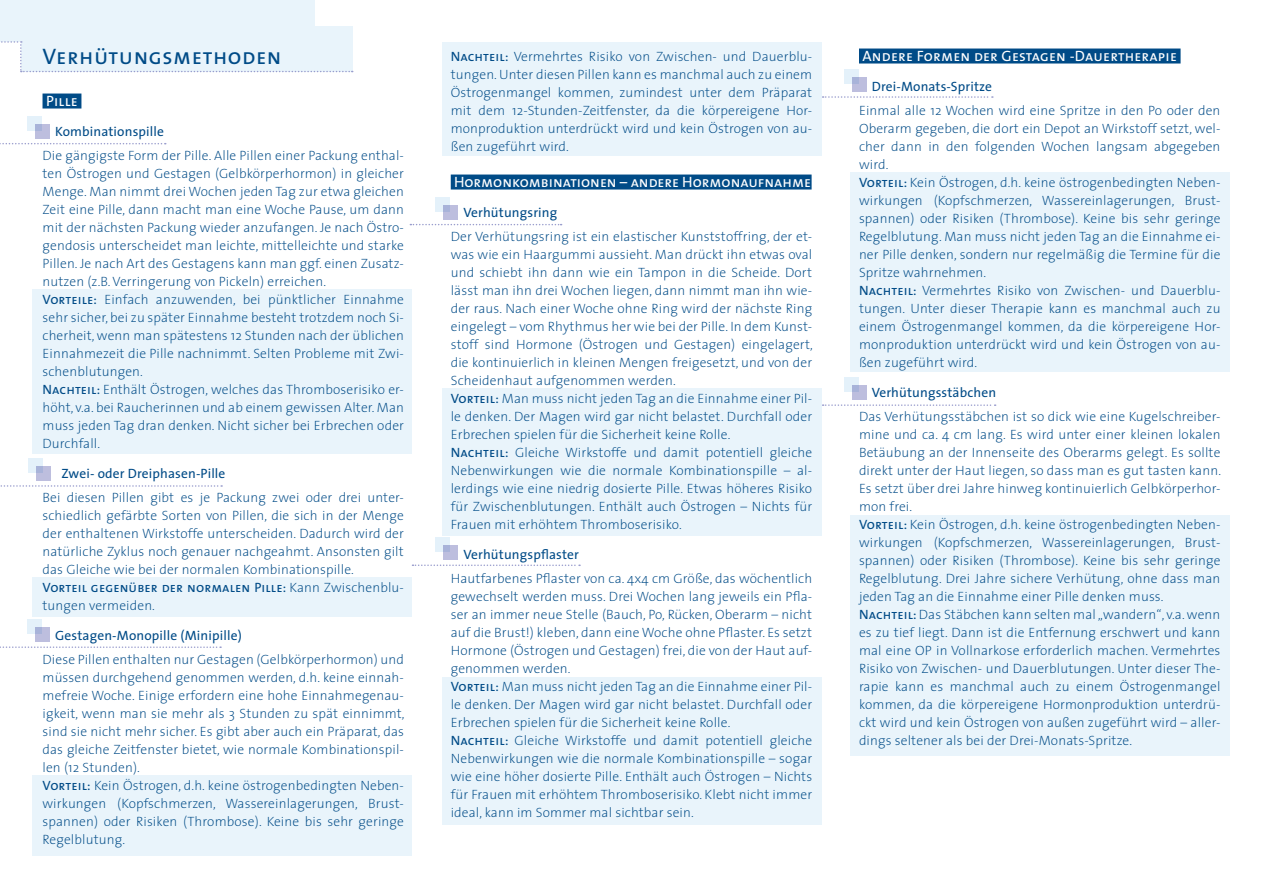
<style>
.page{position:relative;width:1263px;height:893px;background:#fff}
.page>*{position:absolute;margin:0;border:0;box-sizing:border-box;transform-origin:0 0}
._02_Subhead{font:22.5px "The Mix Caps";letter-spacing:.025em;color:#004b87}
._02_Subhead-2{font:15px "The Mix Caps";color:#fff}
._01_copy{font:200 13.5px/18px "The Sans";letter-spacing:.01em;color:#004b87;text-align:justify}
._03_copy_fett{font:13.5px "The Sans";letter-spacing:.01em;color:#004b87}
._01_copy-2{font:13.5px/18px "The Sans Caps";letter-spacing:.01em;color:#004b87}
.s1{font-family:"The Sans Caps";font-weight:400}
.s2{font-family:"The Sans";font-weight:200}
</style>
<div class="page">
<div style="left:0;top:0;width:315px;height:42px;background:#e9f4fb"></div>
<div style="left:21px;top:26px;width:332px;height:46px;background:#e9f4fb"></div>
<svg style="left:1px;top:41px;width:352px;height:31px"></svg>
<svg style="left:0;top:143px;width:166px;height:1px"></svg>
<div style="left:35px;top:124px;width:15px;height:15px;background:#bdbede"></div>
<svg style="left:27px;top:116px;width:15px;height:15px"></svg>
<svg style="left:0;top:485px;width:222px;height:2px"></svg>
<div style="left:36px;top:466px;width:15px;height:15px;background:#bdbede"></div>
<svg style="left:29px;top:458px;width:14px;height:15px"></svg>
<svg style="left:0;top:646px;width:221px;height:2px"></svg>
<div style="left:35px;top:627px;width:15px;height:15px;background:#bdbede"></div>
<svg style="left:27px;top:619px;width:15px;height:15px"></svg>
<svg style="left:412px;top:564px;width:168px;height:2px"></svg>
<div style="left:443px;top:545px;width:15px;height:15px;background:#bdbede"></div>
<svg style="left:435px;top:537px;width:15px;height:15px"></svg>
<svg style="left:410px;top:224px;width:152px;height:1px"></svg>
<div style="left:443px;top:205px;width:15px;height:14px;background:#bdbede"></div>
<svg style="left:435px;top:197px;width:15px;height:15px"></svg>
<div style="left:32px;top:290px;width:380px;height:164px;background:#e9f4fb"></div>
<div style="left:32px;top:577px;width:380px;height:39px;background:#e9f4fb"></div>
<div style="left:32px;top:776px;width:380px;height:80px;background:#e9f4fb"></div>
<div style="left:442px;top:43px;width:380px;height:113px;background:#e9f4fb"></div>
<div style="left:442px;top:388px;width:380px;height:148px;background:#e9f4fb"></div>
<div style="left:442px;top:677px;width:380px;height:148px;background:#e9f4fb"></div>
<div style="left:850px;top:514px;width:380px;height:241px;background:#e9f4fb"></div>
<div style="left:850px;top:172px;width:380px;height:199px;background:#e9f4fb"></div>
<svg style="left:823px;top:96px;width:170px;height:2px"></svg>
<div style="left:852px;top:77px;width:15px;height:15px;background:#bdbede"></div>
<svg style="left:844px;top:69px;width:15px;height:15px"></svg>
<svg style="left:823px;top:404px;width:173px;height:2px"></svg>
<div style="left:852px;top:385px;width:15px;height:15px;background:#bdbede"></div>
<svg style="left:844px;top:377px;width:15px;height:15px"></svg>
<div style="left:451px;top:175px;width:361px;height:15px;background:#004b87"></div>
<div style="left:859px;top:49px;width:321px;height:15px;background:#004b87"></div>
<div style="left:43px;top:94px;width:38px;height:15px;background:#004b87"></div>
<p class="_02_Subhead" style="left:43px;top:37px;width:240px">Verhütungsmethoden</p>
<p class="_02_Subhead-2" style="left:46px;top:88px;width:33px">Pille</p>
<p class="_03_copy_fett" style="left:55px;top:120px;width:110px">Kombinationspille</p>
<p class="_01_copy" style="left:43px;top:146px;width:363px">Die gängigste Form der Pille. Alle Pillen einer Packung enthal&shy;ten Östrogen und Gestagen (Gelbkörperhormon) in gleicher Menge. Man nimmt drei Wochen jeden Tag zur etwa gleichen Zeit eine Pille, dann macht man eine Woche Pause, um dann mit der nächsten Packung wieder anzufangen. Je nach Östro&shy;gendosis unterscheidet man leichte, mittelleichte und starke Pillen. Je nach Art des Gestagens kann man ggf. einen Zusatz&shy;nutzen (z.B. Verringerung von Pickeln) erreichen.</p>
<p class="_01_copy" style="left:43px;top:290px;width:363px"><span class="s1">Vorteile:</span> Einfach anzuwenden, bei pünktlicher Einnahme sehr sicher, bei zu später Einnahme besteht trotzdem noch Si&shy;cherheit, wenn man spätestens 12 Stunden nach der üblichen Einnahmezeit die Pille nachnimmt. Selten Probleme mit Zwi&shy;schenblutungen.</p>
<p class="_01_copy" style="left:43px;top:380px;width:363px"><span class="s1">Nachteil:</span> Enthält Östrogen, welches das Thromboserisiko er&shy;höht, v.a. bei Raucherinnen und ab einem gewissen Alter. Man muss jeden Tag dran denken. Nicht sicher bei Erbrechen oder Durchfall.</p>
<p class="_03_copy_fett" style="left:61px;top:462px;width:166px">Zwei- oder Dreiphasen-Pille</p>
<p class="_01_copy" style="left:43px;top:488px;width:363px">Bei diesen Pillen gibt es je Packung zwei oder drei unter&shy;schiedlich gefärbte Sorten von Pillen, die sich in der Menge der enthaltenen Wirkstoffe unterscheiden. Dadurch wird der natürliche Zyklus noch genauer nachgeahmt. Ansonsten gilt das Gleiche wie bei der normalen Kombinationspille.</p>
<p class="_01_copy-2" style="left:43px;top:578px;width:363px">Vorteil gegenüber der normalen Pille: <span class="s2">Kann Zwischenblu&shy;tungen vermeiden.</span></p>
<p class="_03_copy_fett" style="left:55px;top:624px;width:188px">Gestagen-Monopille (Minipille)</p>
<p class="_01_copy" style="left:43px;top:650px;width:364px">Diese Pillen enthalten nur Gestagen (Gelbkörperhormon) und müssen durchgehend genommen werden, d.h. keine einnah&shy;mefreie Woche. Einige erfordern eine hohe Einnahmegenau&shy;igkeit, wenn man sie mehr als 3 Stunden zu spät einnimmt, sind sie nicht mehr sicher. Es gibt aber auch ein Präparat, das das gleiche Zeitfenster bietet, wie normale Kombinationspil&shy;len (12 Stunden).</p>
<p class="_01_copy" style="left:43px;top:776px;width:363px"><span class="s1">Vorteil:</span> Kein Östrogen, d.h. keine östrogenbedingten Neben&shy;wirkungen (Kopfschmerzen, Wassereinlagerungen, Brust&shy;spannen) oder Risiken (Thrombose). Keine bis sehr geringe Regelblutung.</p>
<p class="_01_copy" style="left:451px;top:47px;width:363px"><span class="s1">Nachteil:</span> Vermehrtes Risiko von Zwischen- und Dauerblu&shy;tungen. Unter diesen Pillen kann es manchmal auch zu einem Östrogenmangel kommen, zumindest unter dem Präparat mit dem 12-Stunden-Zeitfenster, da die körpereigene Hor&shy;monproduktion unterdrückt wird und kein Östrogen von au&shy;ßen zugeführt wird.</p>
<p class="_02_Subhead-2" style="left:454px;top:169px;width:358px">Hormonkombinationen – andere Hormonaufnahme</p>
<p class="_03_copy_fett" style="left:463px;top:201px;width:95px">Verhütungsring</p>
<p class="_01_copy" style="left:451px;top:227px;width:364px">Der Verhütungsring ist ein elastischer Kunststoffring, der et&shy;was wie ein Haargummi aussieht. Man drückt ihn etwas oval und schiebt ihn dann wie ein Tampon in die Scheide. Dort lässt man ihn drei Wochen liegen, dann nimmt man ihn wie&shy;der raus. Nach einer Woche ohne Ring wird der nächste Ring eingelegt – vom Rhythmus her wie bei der Pille. In dem Kunst&shy;stoff sind Hormone (Östrogen und Gestagen) eingelagert, die kontinuierlich in kleinen Mengen freigesetzt, und von der Scheidenhaut aufgenommen werden.</p>
<p class="_01_copy" style="left:451px;top:389px;width:363px"><span class="s1">Vorteil:</span> Man muss nicht jeden Tag an die Einnahme einer Pil&shy;le denken. Der Magen wird gar nicht belastet. Durchfall oder Erbrechen spielen für die Sicherheit keine Rolle.</p>
<p class="_01_copy" style="left:451px;top:443px;width:363px"><span class="s1">Nachteil:</span> Gleiche Wirkstoffe und damit potentiell gleiche Nebenwirkungen wie die normale Kombinationspille – al&shy;lerdings wie eine niedrig dosierte Pille. Etwas höheres Risiko für Zwischenblutungen. Enthält auch Östrogen – Nichts für Frauen mit erhöhtem Thromboserisiko.</p>
<p class="_03_copy_fett" style="left:463px;top:543px;width:117px">Verhütungspflaster</p>
<p class="_01_copy" style="left:451px;top:569px;width:363px">Hautfarbenes Pflaster von ca. 4x4 cm Größe, das wöchentlich gewechselt werden muss. Drei Wochen lang jeweils ein Pfla&shy;ser an immer neue Stelle (Bauch, Po, Rücken, Oberarm – nicht auf die Brust!) kleben, dann eine Woche ohne Pflaster. Es setzt Hormone (Östrogen und Gestagen) frei, die von der Haut auf&shy;genommen werden.</p>
<p class="_01_copy" style="left:451px;top:677px;width:363px"><span class="s1">Vorteil:</span> Man muss nicht jeden Tag an die Einnahme einer Pil&shy;le denken. Der Magen wird gar nicht belastet. Durchfall oder Erbrechen spielen für die Sicherheit keine Rolle.</p>
<p class="_01_copy" style="left:451px;top:731px;width:363px"><span class="s1">Nachteil:</span> Gleiche Wirkstoffe und damit potentiell gleiche Nebenwirkungen wie die normale Kombinationspille – sogar wie eine höher dosierte Pille. Enthält auch Östrogen – Nichts für Frauen mit erhöhtem Thromboserisiko. Klebt nicht immer ideal, kann im Sommer mal sichtbar sein.</p>
<p class="_02_Subhead-2" style="left:862px;top:43px;width:316px">Andere Formen der Gestagen -Dauertherapie</p>
<p class="_03_copy_fett" style="left:872px;top:75px;width:122px">Drei-Monats-Spritze</p>
<p class="_01_copy" style="left:859px;top:101px;width:363px">Einmal alle 12 Wochen wird eine Spritze in den Po oder den Oberarm gegeben, die dort ein Depot an Wirkstoff setzt, wel&shy;cher dann in den folgenden Wochen langsam abgegeben wird.</p>
<p class="_01_copy" style="left:859px;top:173px;width:363px"><span class="s1">Vorteil:</span> Kein Östrogen, d.h. keine östrogenbedingten Neben&shy;wirkungen (Kopfschmerzen, Wassereinlagerungen, Brust&shy;spannen) oder Risiken (Thrombose). Keine bis sehr geringe Regelblutung. Man muss nicht jeden Tag an die Einnahme ei&shy;ner Pille denken, sondern nur regelmäßig die Termine für die Spritze wahrnehmen.</p>
<p class="_01_copy" style="left:859px;top:281px;width:363px"><span class="s1">Nachteil:</span> Vermehrtes Risiko von Zwischen- und Dauerblu&shy;tungen. Unter dieser Therapie kann es manchmal auch zu einem Östrogenmangel kommen, da die körpereigene Hor&shy;monproduktion unterdrückt wird und kein Östrogen von au&shy;ßen zugeführt wird.</p>
<p class="_03_copy_fett" style="left:872px;top:381px;width:126px">Verhütungsstäbchen</p>
<p class="_01_copy" style="left:859px;top:407px;width:364px">Das Verhütungsstäbchen ist so dick wie eine Kugelschreiber&shy;mine und ca. 4 cm lang. Es wird unter einer kleinen lokalen Betäubung an der Innenseite des Oberarms gelegt. Es sollte direkt unter der Haut liegen, so dass man es gut tasten kann.<br>Es setzt über drei Jahre hinweg kontinuierlich Gelbkörperhor&shy;mon frei.</p>
<p class="_01_copy" style="left:859px;top:515px;width:363px"><span class="s1">Vorteil:</span> Kein Östrogen, d.h. keine östrogenbedingten Neben&shy;wirkungen (Kopfschmerzen, Wassereinlagerungen, Brust&shy;spannen) oder Risiken (Thrombose). Keine bis sehr geringe Regelblutung. Drei Jahre sichere Verhütung, ohne dass man jeden Tag an die Einnahme einer Pille denken muss.</p>
<p class="_01_copy" style="left:859px;top:605px;width:363px"><span class="s1">Nachteil:</span> Das Stäbchen kann selten mal „wandern“, v.a. wenn es zu tief liegt. Dann ist die Entfernung erschwert und kann mal eine OP in Vollnarkose erforderlich machen. Vermehrtes Risiko von Zwischen- und Dauerblutungen. Unter dieser The&shy;rapie kann es manchmal auch zu einem Östrogenmangel kommen, da die körpereigene Hormonproduktion unterdrü&shy;ckt wird und kein Östrogen von außen zugeführt wird – aller&shy;dings seltener als bei der Drei-Monats-Spritze.</p>
</div>
